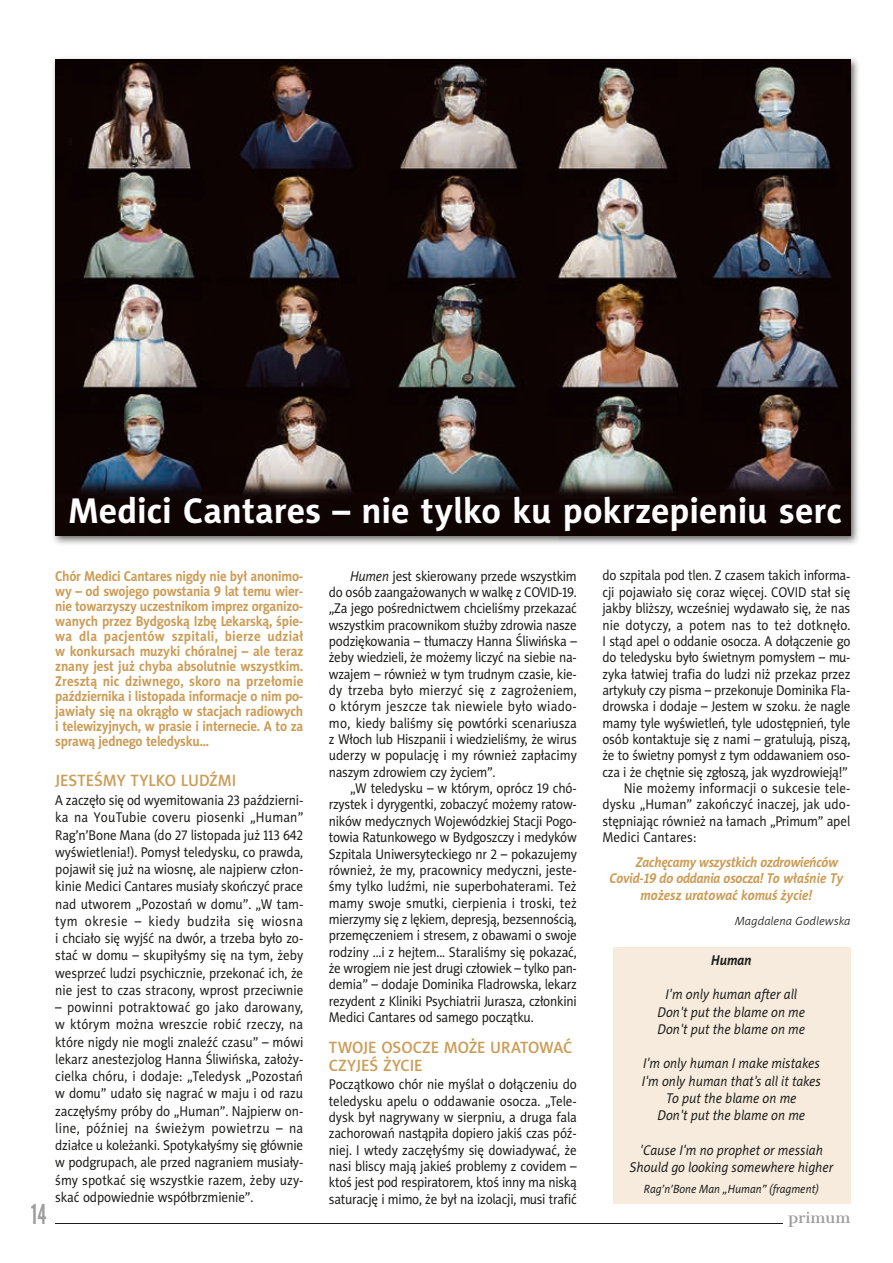
<style>
.page{position:relative;width:893px;height:1263px;background:#fff}
.page>*{position:absolute;margin:0;border:0;box-sizing:border-box;transform-origin:0 0}
.t1{font:700 36px "Naomi Sans EFN";color:#fff}
.t2{font:24.75px "Alternate Gothic 2 PL";color:#9d9d9d;scale:.82 1}
.t3{font:16.5px/18px "Naomi Sans EFN Medium";letter-spacing:-.005em;color:#cb9d58}
.t4{font:15px "Cantata One";color:#9d9d9d}
.t5{font:14.25px/16.4px "Naomi Sans EFNPS";letter-spacing:-.015em;color:#1d1d1b;text-align:justify;scale:.92 1}
.t6{font:700 14.25px/15px "Naomi Sans EFNPS";letter-spacing:-.02em;color:#cb9d58;text-align:justify;scale:.92 1}
.t7{font:italic 14.25px/17.2px "Naomi Sans EFNPS";color:#1d1d1b;text-align:center;scale:.92 1}
.t8{font:14.25px "Naomi Sans EFNPS";letter-spacing:.005em;color:#1d1d1b;scale:.92 1}
.t9{font:italic 700 14.25px "Naomi Sans EFNPS";letter-spacing:-.02em;color:#cb9d58;scale:.92 1}
.t10{font:italic 700 14.25px "Naomi Sans EFNPS";color:#cb9d58;scale:.92 1}
.t11{font:italic 700 14.25px "Naomi Sans EFNPS";color:#1d1d1b;scale:.92 1}
.t12{font:italic 12px "Naomi Sans EFNPS";color:#1d1d1b;scale:.92 1}
.t13{font:italic 12px "Naomi Sans EFN Light";letter-spacing:.01em;color:#1d1d1b}
.s1{font-style:italic}
</style>
<div class="page">
<hr style="left:55px;top:1223px;width:727px;height:1px;background:#1d1d1b">
<div style="left:613px;top:946px;width:237px;height:257px;background:#f6ebdc"></div>
<img style="left:53px;top:58px;width:806px;height:486px">
<img style="left:55px;top:60px;width:795px;height:476px">
<h1 class="t1" style="left:68px;top:490px;width:775px">Medici Cantares – nie tylko ku pokrzepieniu serc</h1>
<p class="t5" style="left:602px;top:568px;width:271px">do szpitala pod tlen. Z czasem takich informa-</p>
<p class="t5" style="left:602px;top:584px;width:271px">cji pojawiało się coraz więcej. COVID stał się</p>
<p class="t5" style="left:602px;top:600px;width:271px">jakby bliższy, wcześniej wydawało się, że nas</p>
<p class="t8" style="left:602px;top:616px;width:271px">nie dotyczy, a potem nas to też dotknęło.</p>
<p class="t5" style="left:602px;top:633px;width:271px">I stąd apel o oddanie osocza. A dołączenie go</p>
<p class="t5" style="left:602px;top:649px;width:271px">do teledysku było świetnym pomysłem – mu-</p>
<p class="t5" style="left:602px;top:666px;width:271px">zyka łatwiej trafia do ludzi niż przekaz przez</p>
<p class="t5" style="left:602px;top:682px;width:271px">artykuły czy pisma – przekonuje Dominika Fla-</p>
<p class="t5" style="left:602px;top:698px;width:271px">drowska i dodaje – Jestem w szoku. że nagle</p>
<p class="t5" style="left:602px;top:715px;width:271px">mamy tyle wyświetleń, tyle udostępnień, tyle</p>
<p class="t5" style="left:602px;top:731px;width:271px">osób kontaktuje się z nami – gratulują, piszą,</p>
<p class="t5" style="left:602px;top:747px;width:271px">że to świetny pomysł z tym oddawaniem oso-</p>
<p class="t5" style="left:602px;top:764px;width:268px">cza i że chętnie się zgłoszą, jak wyzdrowieją!”</p>
<p class="t8" style="left:624px;top:780px;width:248px">Nie możemy informacji o sukcesie tele-</p>
<p class="t8" style="left:602px;top:796px;width:271px">dysku „Human” zakończyć inaczej, jak udo-</p>
<p class="t5" style="left:602px;top:813px;width:271px">stępniając również na łamach „Primum” apel</p>
<p class="t5" style="left:602px;top:829px;width:104px">Medici Cantares:</p>
<p class="t9" style="left:636px;top:854px;width:221px">Zachęcamy wszystkich ozdrowieńców</p>
<p class="t9" style="left:610px;top:870px;width:256px">Covid-19 do oddania osocza! To właśnie Ty</p>
<p class="t10" style="left:640px;top:887px;width:189px">możesz uratować komuś życie!</p>
<p class="t13" style="left:735px;top:914px;width:117px">Magdalena Godlewska</p>
<p class="t5" style="left:329px;top:568px;width:271px;text-indent:21px"><span class="s1">Humen</span> jest skierowany przede wszystkim do osób zaangażowanych w walkę z COVID-19. „Za jego pośrednictwem chcieliśmy przekazać wszystkim pracownikom służby zdrowia nasze podziękowania – tłumaczy Hanna Śliwińska – żeby wiedzieli, że możemy liczyć na siebie na&shy;wzajem – również w tym trudnym czasie, kie&shy;dy trzeba było mierzyć się z zagrożeniem, o którym jeszcze tak niewiele było wiado&shy;mo, kiedy baliśmy się powtórki scenariusza z Włoch lub Hiszpanii i wiedzieliśmy, że wirus uderzy w populację i my również zapłacimy naszym zdrowiem czy życiem”.</p>
<p class="t5" style="left:329px;top:780px;width:271px;text-indent:21px">„W teledysku – w którym, oprócz 19 chó&shy;rzystek i dyrygentki, zobaczyć możemy ratow&shy;ników medycznych Wojewódzkiej Stacji Pogo&shy;towia Ratunkowego w Bydgoszczy i medyków Szpitala Uniwersyteckiego nr 2 – pokazujemy również, że my, pracownicy medyczni, jeste&shy;śmy tylko ludźmi, nie superbohaterami. Też mamy swoje smutki, cierpienia i troski, też mierzymy się z lękiem, depresją, bezsennością, przemęczeniem i stresem, z obawami o swoje rodziny ...i z hejtem... Staraliśmy się pokazać, że wrogiem nie jest drugi człowiek – tylko pan&shy;demia” – dodaje Dominika Fladrowska, lekarz rezydent z Kliniki Psychiatrii Jurasza, członkini Medici Cantares od samego początku.</p>
<p class="t3" style="left:329px;top:1039px;width:245px">TWOJE OSOCZE MOŻE URATOWAĆ<br>CZYJEŚ ŻYCIE</p>
<p class="t5" style="left:329px;top:1076px;width:271px">Początkowo chór nie myślał o dołączeniu do teledysku apelu o oddawanie osocza. „Tele&shy;dysk był nagrywany w sierpniu, a druga fala zachorowań nastąpiła dopiero jakiś czas póź&shy;niej. I wtedy zaczęłyśmy się dowiadywać, że nasi bliscy mają jakieś problemy z covidem – ktoś jest pod respiratorem, ktoś inny ma niską saturację i mimo, że był na izolacji, musi trafić</p>
<p class="t6" style="left:55px;top:568px;width:271px">Chór Medici Cantares nigdy nie był anonimo&shy;wy – od swojego powstania 9 lat temu wier&shy;nie towarzyszy uczestnikom imprez organizo&shy;wanych przez Bydgoską Izbę Lekarską, śpie&shy;wa dla pacjentów szpitali, bierze udział w konkursach muzyki chóralnej – ale teraz znany jest już chyba absolutnie wszystkim.<br>Zresztą nic dziwnego, skoro na przełomie października i listopada informacje o nim po&shy;jawiały się na okrągło w stacjach radiowych i telewizyjnych, w prasie i internecie. A to za sprawą jednego teledysku...</p>
<p class="t3" style="left:55px;top:772px;width:183px">JESTEŚMY TYLKO LUDŹMI</p>
<p class="t5" style="left:55px;top:792px;width:271px;line-height:17.2px">A zaczęło się od wyemitowania 23 październi&shy;ka na YouTubie coveru piosenki „Human” Rag’n’Bone Mana (do 27 listopada już 113 642 wyświetlenia!). Pomysł teledysku, co prawda, pojawił się już na wiosnę, ale najpierw człon&shy;kinie Medici Cantares musiały skończyć prace nad utworem „Pozostań w domu”. „W tam&shy;tym okresie – kiedy budziła się wiosna i chciało się wyjść na dwór, a trzeba było zo&shy;stać w domu – skupiłyśmy się na tym, żeby wesprzeć ludzi psychicznie, przekonać ich, że nie jest to czas stracony, wprost przeciwnie</p>
<p class="t5" style="left:55px;top:999px;width:271px;line-height:17.2px">– powinni potraktować go jako darowany, w którym można wreszcie robić rzeczy, na które nigdy nie mogli znaleźć czasu” – mówi lekarz anestezjolog Hanna Śliwińska, założy&shy;cielka chóru, i dodaje: „Teledysk „Pozostań w domu” udało się nagrać w maju i od razu zaczęłyśmy próby do „Human”. Najpierw on&shy;line, później na świeżym powietrzu – na działce u koleżanki. Spotykałyśmy się głównie w podgrupach, ale przed nagraniem musiały&shy;śmy spotkać się wszystkie razem, żeby uzy&shy;skać odpowiednie współbrzmienie”.</p>
<p class="t11" style="left:711px;top:952px;width:46px">Human</p>
<p class="t7" style="left:657px;top:986px;width:162px">I'm only human after all<br>Don't put the blame on me<br>Don't put the blame on me</p>
<p class="t7" style="left:642px;top:1055px;width:196px">I'm only human I make mistakes<br>I'm only human that's all it takes<br>To put the blame on me<br>Don't put the blame on me</p>
<p class="t7" style="left:630px;top:1141px;width:223px">'Cause I'm no prophet or messiah<br>Should go looking somewhere higher</p>
<p class="t12" style="left:644px;top:1182px;width:193px">Rag’n’Bone Man „Human” (fragment)</p>
<h2 class="t2" style="left:31px;top:1198px;width:20px">14</h2>
<p class="t4" style="left:788px;top:1208px;width:64px">Primum</p>
</div>
